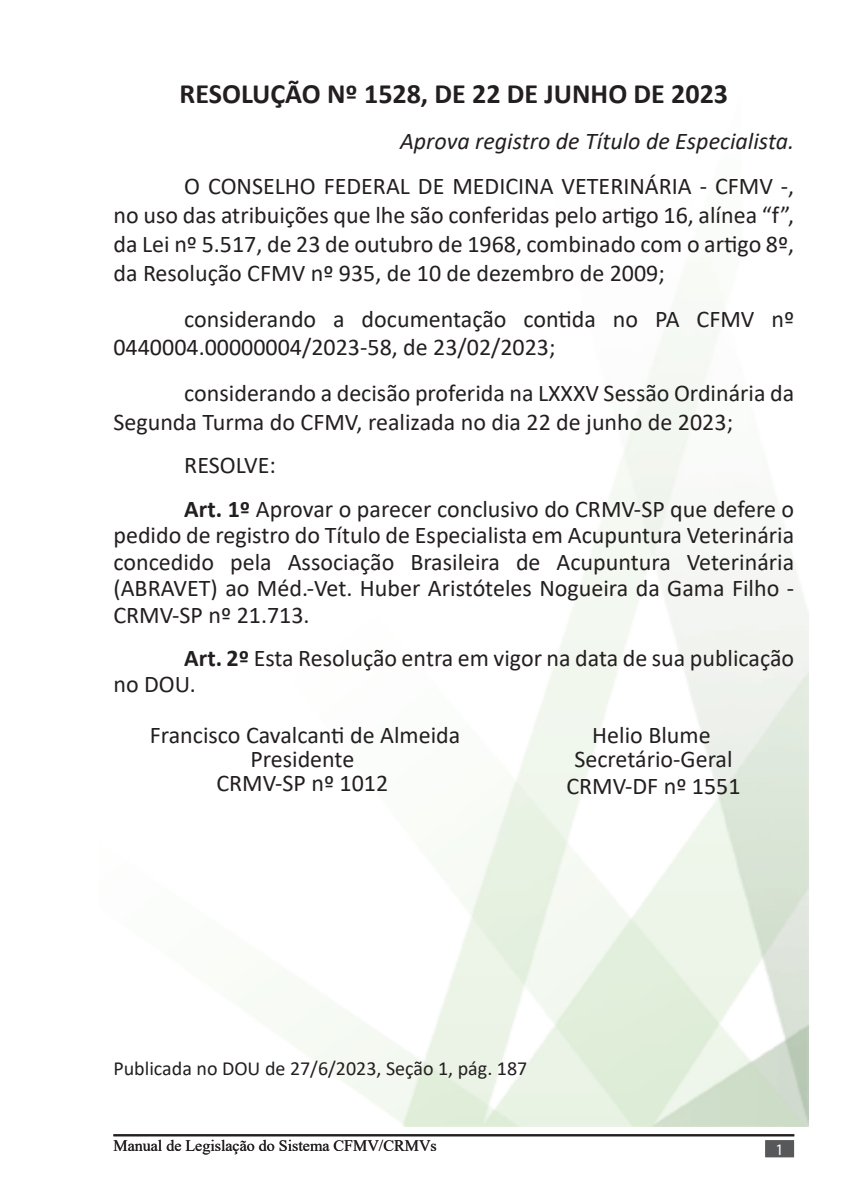
<style>
.page{position:relative;width:851px;height:1191px;background:#fff}
.page>*{position:absolute;margin:0;border:0;box-sizing:border-box;transform-origin:0 0}
.Texto_de_nota_de_rod{font:700 28px "Calibri";color:#231f20}
.Corpo_de_texto{font:24px/28.8px "Calibri";color:#231f20}
.Texto_de_nota_de_rod-2{font:italic 24px "Calibri";color:#231f20}
.t1{font:20px "Calibri";color:#231f20}
.t2{font:16px "Times New Roman";color:#231f20}
.Apresentação{font:16px "Myriad Pro";color:#fff}
.s1{font-weight:700}
</style>
<div class="page">
<hr style="left:113px;top:1134px;width:681px;height:2px;background:#231f20">
<div style="left:765px;top:1140px;width:28px;height:17px;background:#57585a;border:2px solid #57585a"></div>
<p class="Texto_de_nota_de_rod" style="left:180px;top:74px;width:550px">RESOLUÇÃO Nº 1528, DE 22 DE JUNHO DE 2023</p>
<p class="Texto_de_nota_de_rod-2" style="left:400px;top:124px;width:395px">Aprova registro de Título de Especialista.</p>
<p class="Corpo_de_texto" style="left:113px;top:171px;width:682px;text-align:justify;text-indent:71px">O CONSELHO FEDERAL DE MEDICINA VETERINÁRIA - CFMV -, no uso das atribuições que lhe são conferidas pelo artigo 16, alínea “f”, da Lei nº 5.517, de 23 de outubro de 1968, combinado com o artigo 8º, da Resolução CFMV nº 935, de 10 de dezembro de 2009;</p>
<p class="Corpo_de_texto" style="left:113px;top:303px;width:682px;text-indent:71px">considerando a documentação contida no PA CFMV nº<br>0440004.00000004/2023-58, de 23/02/2023;</p>
<p class="Corpo_de_texto" style="left:113px;top:378px;width:682px;text-indent:71px">considerando a decisão proferida na LXXXV Sessão Ordinária da<br>Segunda Turma do CFMV, realizada no dia 22 de junho de 2023;</p>
<p class="Corpo_de_texto" style="left:184px;top:450px;width:93px">RESOLVE:</p>
<p class="Corpo_de_texto" style="left:113px;top:495px;width:682px;line-height:26.4px;text-align:justify;text-indent:71px"><span class="s1">Art. 1º</span> Aprovar o parecer conclusivo do CRMV-SP que defere o pedido de registro do Título de Especialista em Acupuntura Veterinária concedido pela Associação Brasileira de Acupuntura Veterinária (ABRAVET) ao Méd.-Vet. Huber Aristóteles Nogueira da Gama Filho - CRMV-SP nº 21.713.</p>
<p class="Corpo_de_texto" style="left:113px;top:644px;width:682px;line-height:26.4px;text-indent:71px"><span class="s1">Art. 2º</span> Esta Resolução entra em vigor na data de sua publicação no DOU.</p>
<p class="Corpo_de_texto" style="left:150px;top:720px;width:312px">Francisco Cavalcanti de Almeida</p>
<p class="Corpo_de_texto" style="left:250px;top:744px;width:105px">Presidente</p>
<p class="Corpo_de_texto" style="left:216px;top:768px;width:173px">CRMV-SP nº 1012</p>
<p class="Corpo_de_texto" style="left:574px;top:723px;width:160px;line-height:24px;text-align:center">Helio Blume<br>Secretário-Geral</p>
<p class="Corpo_de_texto" style="left:566px;top:771px;width:176px">CRMV-DF nº 1551</p>
<p class="t1" style="left:113px;top:1054px;width:415px">Publicada no DOU de 27/6/2023, Seção 1, pág. 187</p>
<p class="t2" style="left:113px;top:1134px;width:325px">Manual de Legislação do Sistema CFMV/CRMVs</p>
<p class="Apresentação" style="left:775px;top:1140px;width:10px">1</p>
</div>
